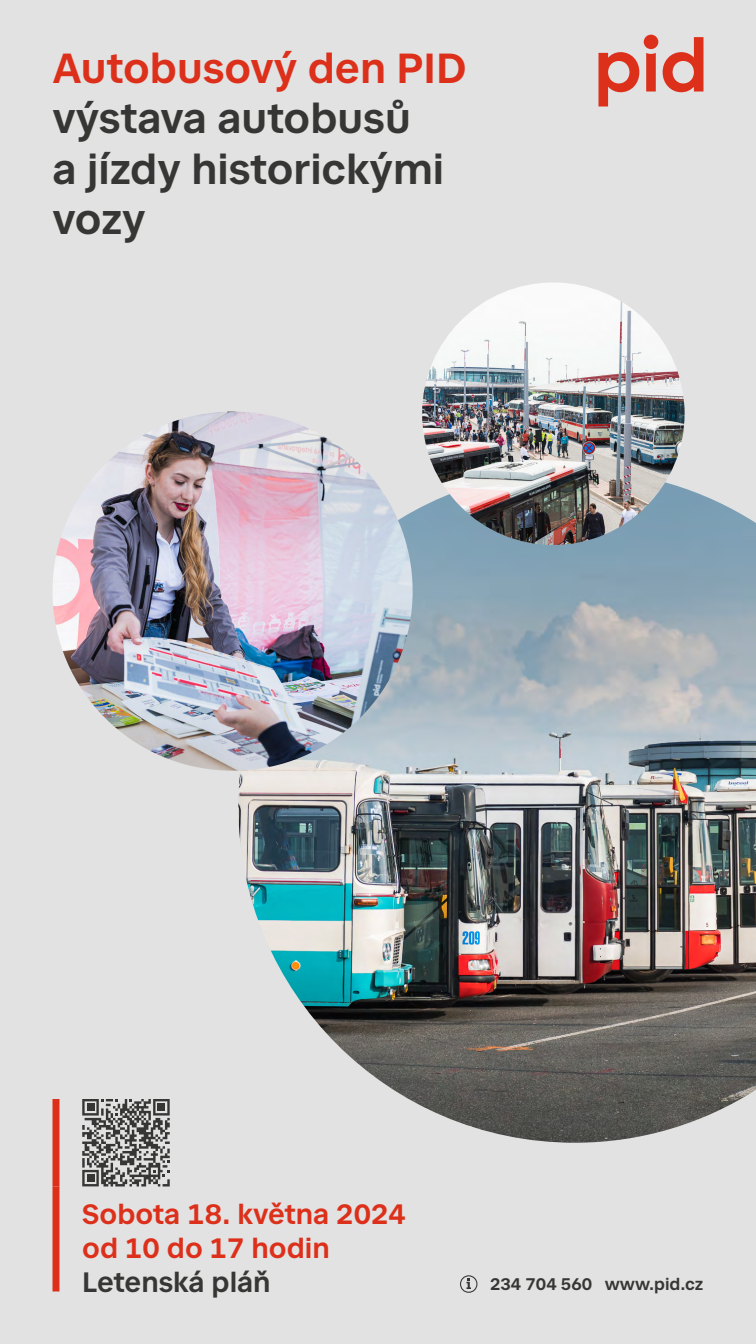
<style>
.page{position:relative;width:756px;height:1344px;background:#e2e2e2}
.page>*{position:absolute;margin:0;border:0;box-sizing:border-box;transform-origin:0 0}
.Nadpis_letáku{font:600 42px/50.4px "Prague Citizen V1.4";color:#363635}
.Nadpis_letáku-2{font:600 42px "Prague Citizen V1.4";color:#dc301b}
.Upřesnění{font:600 28px/33.6px "Prague Citizen V1.4";color:#dc301b}
.t1{font:600 16.8px "Prague Citizen V1.4";color:#363635}
.s1{color:#363635}
</style>
<div class="page">
<svg style="left:460px;top:1275px;width:17px;height:18px"></svg>
<svg style="left:599px;top:35px;width:105px;height:71px"></svg>
<div style="left:52px;top:1099px;width:7px;height:88px;background:#dc301b"></div>
<div style="left:52px;top:1187px;width:7px;height:17px;background:#dc301b"></div>
<div style="left:52px;top:1204px;width:7px;height:88px;background:#dc301b"></div>
<svg style="left:82px;top:1099px;width:88px;height:88px"></svg>
<div style="left:87px;top:1104px;width:7px;height:7px;background:#363635"></div>
<div style="left:158px;top:1104px;width:7px;height:7px;background:#363635"></div>
<div style="left:87px;top:1175px;width:7px;height:7px;background:#363635"></div>
<img style="left:238px;top:470px;width:518px;height:673px">
<img style="left:422px;top:282px;width:263px;height:263px;border-radius:131px">
<img style="left:53px;top:412px;width:360px;height:359px">
<p class="Nadpis_letáku-2" style="left:52px;top:36px;width:416px">Autobusový den PID</p>
<p class="Nadpis_letáku" style="left:52px;top:89px;width:393px">výstava autobusů a jízdy historickými vozy</p>
<p class="Upřesnění" style="left:82px;top:1195px;width:325px">Sobota 18. května 2024 od 10 do 17 hodin<br><span class="s1">Letenská pláň</span></p>
<p class="t1" style="left:490px;top:1271px;width:215px">234 704 560 www.pid.cz</p>
</div>
